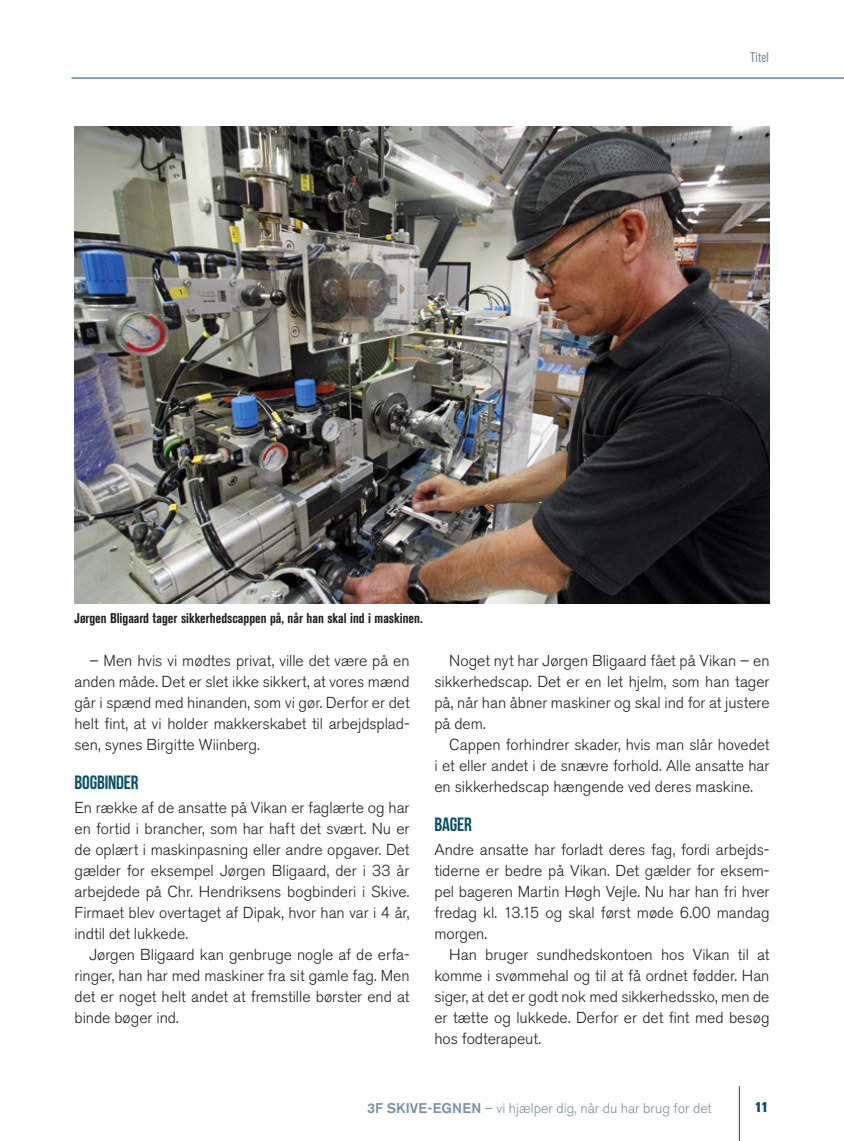
<style>
.page{position:relative;width:844px;height:1141px;background:#fff}
.page>*{position:absolute;margin:0;border:0;box-sizing:border-box;transform-origin:0 0}
.t1{font:19.25px "Bebas Neue";letter-spacing:-.01em;color:#085067}
.t2{font:300 15.75px/21px "Akzidenz Grotesk BQ";color:#231f20;text-align:justify}
.t3{font:700 14px "Akzidenz Grotesk Condensed BQ";color:#231f20}
.t4{font:300 14px "Akzidenz Grotesk BQ";letter-spacing:.005em;color:#7890a2}
.t5{font:14px "Akzidenz Grotesk Condensed BQ";letter-spacing:.015em;color:#7890a2}
.t6{font:800 14px "Akzidenz Grotesk BQ";color:#085067}
.s1{font-family:"Akzidenz Grotesk BE";font-weight:500}
</style>
<div class="page">
<hr style="left:738px;top:1086px;width:1px;height:55px;background:#085067">
<hr style="left:71px;top:78px;width:772px;height:1px;background:#085067">
<img style="left:74px;top:127px;width:695px;height:476px">
<p class="t5" style="left:750px;top:50px;width:20px">Titel</p>
<p class="t3" style="left:74px;top:610px;width:350px">Jørgen Bligaard tager sikkerhedscappen på, når han skal ind i maskinen.</p>
<p class="t2" style="left:74px;top:650px;width:336px;text-indent:15px">– Men hvis vi mødtes privat, ville det være på en anden måde. Det er slet ikke sikkert, at vores mænd går i spænd med hinanden, som vi gør. Derfor er det helt fint, at vi holder makkerskabet til arbejdsplad&shy;sen, synes Birgitte Wiinberg.</p>
<p class="t1" style="left:74px;top:771px;width:65px">BOGBINDER</p>
<p class="t2" style="left:74px;top:797px;width:336px">En række af de ansatte på Vikan er faglærte og har en fortid i brancher, som har haft det svært. Nu er de oplært i maskinpasning eller andre opgaver. Det gælder for eksempel Jørgen Bligaard, der i 33 år arbejdede på Chr. Hendriksens bogbinderi i Skive.<br>Firmaet blev overtaget af Dipak, hvor han var i 4 år, indtil det lukkede.</p>
<p class="t2" style="left:74px;top:944px;width:336px;text-indent:15px">Jørgen Bligaard kan genbruge nogle af de erfa&shy;ringer, han har med maskiner fra sit gamle fag. Men det er noget helt andet at fremstille børster end at binde bøger ind.</p>
<p class="t2" style="left:434px;top:650px;width:336px;text-indent:15px">Noget nyt har Jørgen Bligaard fået på Vikan – en sikkerhedscap. Det er en let hjelm, som han tager på, når han åbner maskiner og skal ind for at justere på dem.</p>
<p class="t2" style="left:434px;top:734px;width:336px;text-indent:15px">Cappen forhindrer skader, hvis man slår hovedet i et eller andet i de snævre forhold. Alle ansatte har en sikkerhedscap hængende ved deres maskine.</p>
<p class="t1" style="left:434px;top:813px;width:39px">BAGER</p>
<p class="t2" style="left:434px;top:839px;width:336px">Andre ansatte har forladt deres fag, fordi arbejds&shy;tiderne er bedre på Vikan. Det gælder for eksem&shy;pel bageren Martin Høgh Vejle. Nu har han fri hver fredag kl. 13.15 og skal først møde 6.00 mandag morgen.</p>
<p class="t2" style="left:434px;top:944px;width:336px;text-indent:15px">Han bruger sundhedskontoen hos Vikan til at komme i svømmehal og til at få ordnet fødder. Han siger, at det er godt nok med sikkerhedssko, men de er tætte og lukkede. Derfor er det fint med besøg hos fodterapeut.</p>
<p class="t4" style="left:367px;top:1100px;width:346px"><span class="s1">3F SKIVE-EGNEN</span> – vi hjælper dig, når du har brug for det</p>
<p class="t6" style="left:754px;top:1099px;width:15px">11</p>
</div>
